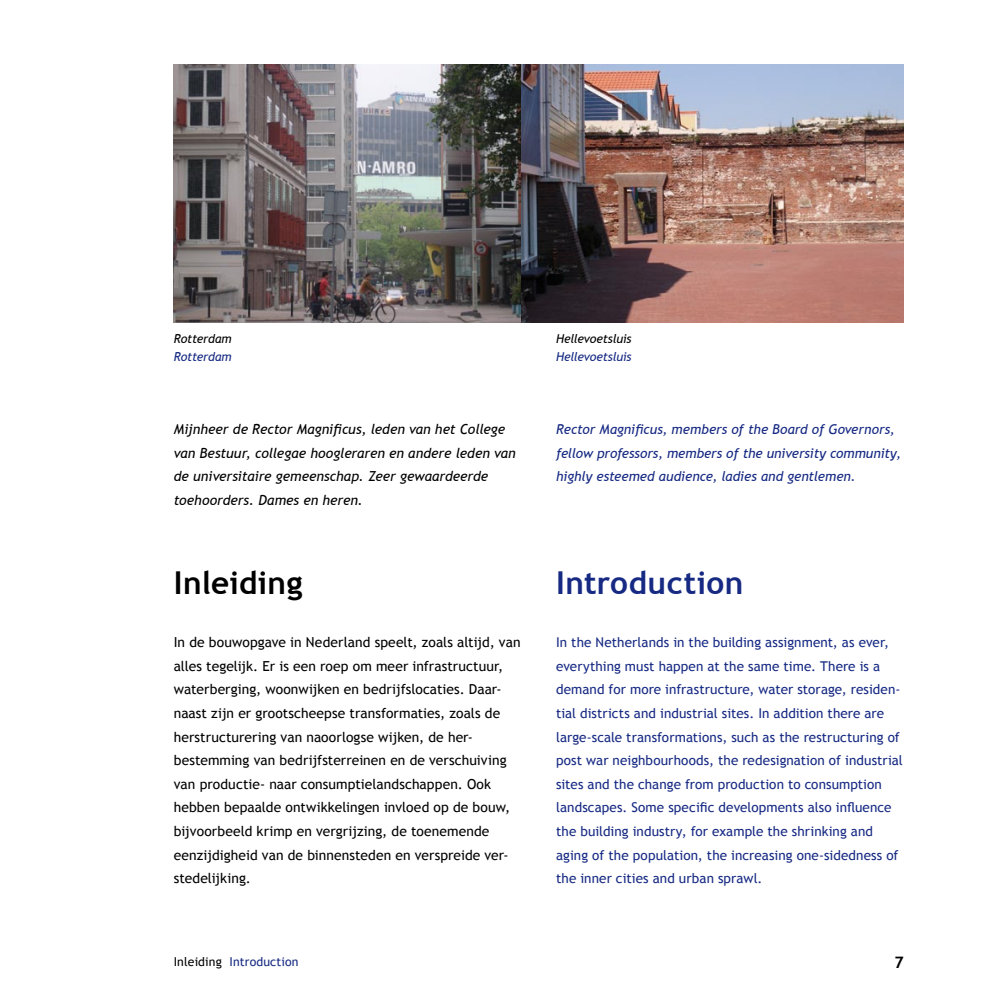
<style>
.page{position:relative;width:993px;height:993px;background:#fff}
.page>*{position:absolute;margin:0;border:0;box-sizing:border-box;transform-origin:0 0}
.t1{font:700 31.5px "Trebuchet MS";letter-spacing:.015em;color:#162983}
.t2{font:700 31.5px "Trebuchet MS";letter-spacing:.01em;color:#000}
.t3{font:13.83px/23.6px "Trebuchet MS";letter-spacing:.005em;color:#000}
.t4{font:italic 13.83px/23.6px "Trebuchet MS";color:#000}
.t5{font:13.47px/23.6px "Trebuchet MS";letter-spacing:.005em;color:#162983}
.t6{font:italic 13.47px/23.6px "Trebuchet MS";color:#162983}
.t7{font:italic 12.25px "Trebuchet MS";letter-spacing:-.015em;color:#000}
.t8{font:italic 12.25px "Trebuchet MS";letter-spacing:-.015em;color:#162983}
.t9{font:12.25px "Trebuchet MS";letter-spacing:.01em;color:#162983}
.s1{color:#000}
</style>
<div class="page">
<img style="left:174px;top:64px;width:729px;height:258px">
<p class="t7" style="left:174px;top:331px;width:59px">Rotterdam</p>
<p class="t8" style="left:174px;top:349px;width:59px">Rotterdam</p>
<p class="t4" style="left:174px;top:417px;width:343px">Mijnheer de Rector Magnificus, leden van het College van Bestuur, collegae hoogleraren en andere leden van de universitaire gemeenschap. Zeer gewaardeerde toehoorders. Dames en heren.</p>
<h1 class="t2" style="left:174px;top:563px;width:130px">Inleiding</h1>
<p class="t3" style="left:174px;top:630px;width:348px">In de bouwopgave in Nederland speelt, zoals altijd, van alles tegelijk. Er is een roep om meer infrastructuur, waterberging, woonwijken en bedrijfslocaties. Daar&shy;naast zijn er grootscheepse transformaties, zoals de herstructurering van naoorlogse wijken, de her&shy;bestemming van bedrijfsterreinen en de verschuiving van productie- naar consumptielandschappen. Ook hebben bepaalde ontwikkelingen invloed op de bouw, bijvoorbeeld krimp en vergrijzing, de toe-nemende eenzijdigheid van de binnensteden en verspreide ver&shy;stedelijking.</p>
<p class="t9" style="left:174px;top:954px;width:126px"><span class="s1">Inleiding</span> Introduction</p>
<p class="t7" style="left:556px;top:331px;width:77px">Hellevoetsluis</p>
<p class="t8" style="left:556px;top:349px;width:77px">Hellevoetsluis</p>
<p class="t6" style="left:556px;top:417px;width:346px">Rector Magnificus, members of the Board of Governors, fellow professors, members of the university community, highly esteemed audience, ladies and gentlemen.</p>
<h1 class="t1" style="left:556px;top:563px;width:189px">Introduction</h1>
<p class="t5" style="left:556px;top:630px;width:348px">In the Netherlands in the building assignment, as ever, everything must happen at the same time. There is a demand for more infrastructure, water storage, residen&shy;tial districts and industrial sites. In addition there are large-scale transformations, such as the restructuring of post war neighbourhoods, the redesignation of industrial sites and the change from production to consumption landscapes. Some specific developments also influence the building industry, for example the shrinking and aging of the population, the increasing one-sidedness of the inner cities and urban sprawl.</p>
</div>
